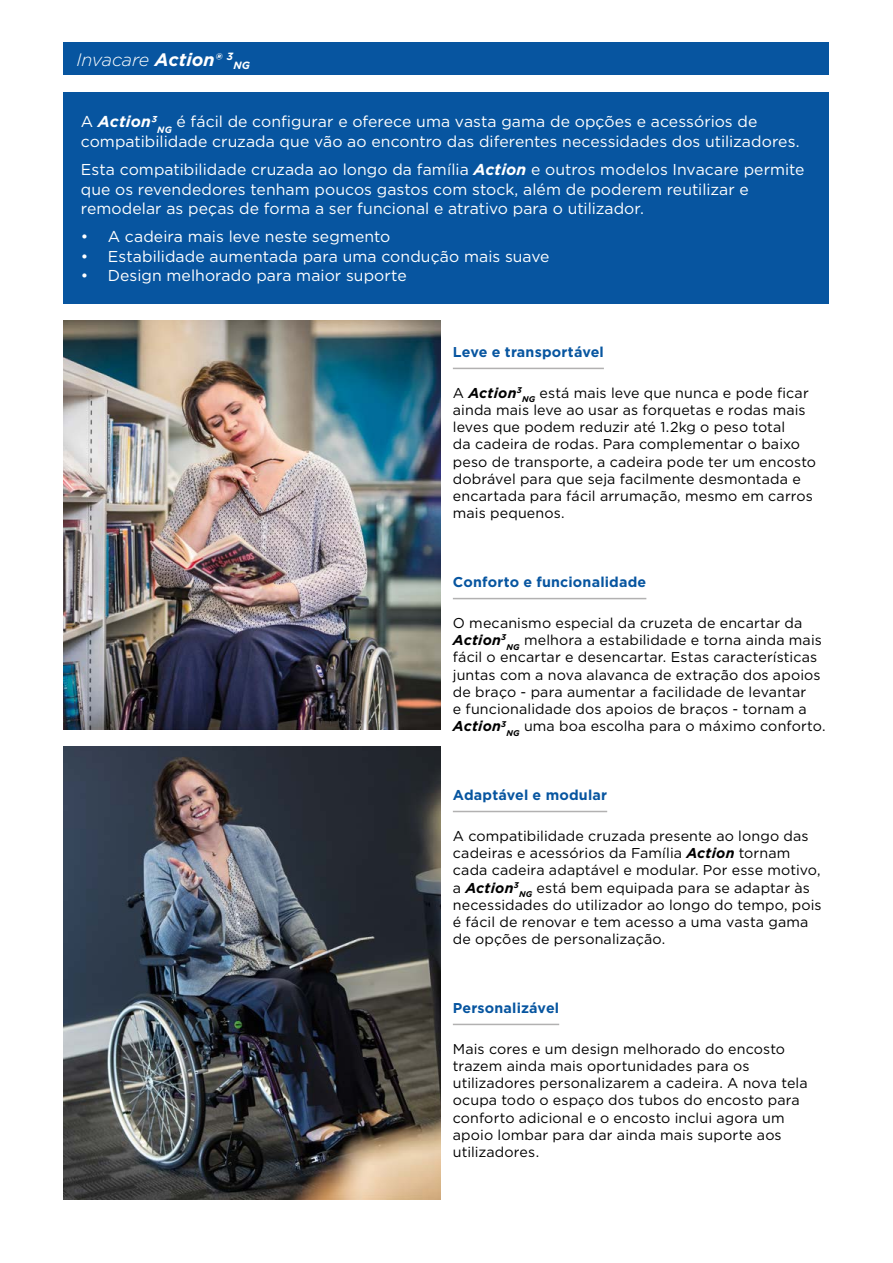
<style>
.page{position:relative;width:893px;height:1263px;background:#fff}
.page>*{position:absolute;margin:0;border:0;box-sizing:border-box;transform-origin:0 0}
.t1{font:italic 300 18px "Gotham";letter-spacing:-.01em;color:#fff}
.t2{font:15.75px/19.5px "Gotham";letter-spacing:.005em;color:#fff}
.t3{font:14.25px/17.2px "Gotham";letter-spacing:.01em;color:#000}
.t4{font:700 14.25px "Gotham";letter-spacing:.015em;color:#0755a0}
.t5{font:italic 700 10.5px "Gotham";color:#fff}
.s1{font-weight:700}
.s2{font-weight:700;font-style:italic}
</style>
<div class="page">
<div style="left:64px;top:43px;width:765px;height:32px;background:#0755a0"></div>
<div style="left:64px;top:92px;width:765px;height:212px;background:#0755a0"></div>
<img style="left:64px;top:747px;width:376px;height:452px">
<hr style="left:453px;top:368px;width:151px;height:1px;background:#b2b1b1">
<hr style="left:453px;top:598px;width:193px;height:1px;background:#b2b1b1">
<hr style="left:453px;top:811px;width:154px;height:1px;background:#b2b1b1">
<hr style="left:453px;top:1024px;width:106px;height:1px;background:#b2b1b1">
<img style="left:64px;top:321px;width:376px;height:409px">
<p class="t1" style="left:77px;top:48px;width:156px">Invacare <span class="s1">Action®</span> <sup>3</sup></p>
<p class="t5" style="left:233px;top:58px;width:18px">NG</p>
<p class="t2" style="left:81px;top:112px;width:720px">A <span class="s2">Action3</span><sub>NG</sub> é fácil de configurar e oferece uma vasta gama de opções e acessórios de compatibilidade cruzada que vão ao encontro das diferentes necessidades dos utilizadores.</p>
<p class="t2" style="left:81px;top:159px;width:725px">Esta compatibilidade cruzada ao longo da família <span class="s2">Action</span> e outros modelos Invacare permite que os revendedores tenham poucos gastos com stock, além de poderem reutilizar e remodelar as peças de forma a ser funcional e atrativo para o utilizador.</p>
<p class="t2" style="left:81px;top:226px;width:311px">• A cadeira mais leve neste segmento</p>
<p class="t2" style="left:81px;top:246px;width:470px">• Estabilidade aumentada para uma condução mais suave</p>
<p class="t2" style="left:81px;top:265px;width:327px">• Design melhorado para maior suporte</p>
<p class="t4" style="left:453px;top:342px;width:153px">Leve e transportável</p>
<p class="t3" style="left:453px;top:384px;width:365px">A <span class="s2">Action</span><sup>3</sup><sub>NG</sub> está mais leve que nunca e pode ficar ainda mais leve ao usar as forquetas e rodas mais leves que podem reduzir até 1.2kg o peso total<br>da cadeira de rodas. Para complementar o baixo peso de transporte, a cadeira pode ter um encosto dobrável para que seja facilmente desmontada e encartada para fácil arrumação, mesmo em carros mais pequenos.</p>
<p class="t4" style="left:453px;top:573px;width:195px">Conforto e funcionalidade</p>
<p class="t3" style="left:453px;top:614px;width:374px">O mecanismo especial da cruzeta de encartar da <span class="s2">Action</span><sup>3</sup><sub>NG</sub> melhora a estabilidade e torna ainda mais fácil o encartar e desencartar. Estas características juntas com a nova alavanca de extração dos apoios de braço - para aumentar a facilidade de levantar<br>e funcionalidade dos apoios de braços - tornam a <span class="s2">Action</span><sup>3</sup><sub>NG</sub> uma boa escolha para o máximo conforto.</p>
<p class="t4" style="left:453px;top:786px;width:156px">Adaptável e modular</p>
<p class="t3" style="left:453px;top:827px;width:370px">A compatibilidade cruzada presente ao longo das cadeiras e acessórios da Família <span class="s2">Action</span> tornam cada cadeira adaptável e modular. Por esse motivo, a <span class="s2">Action</span><sup>3</sup><sub>NG</sub> está bem equipada para se adaptar às necessidades do utilizador ao longo do tempo, pois é fácil de renovar e tem acesso a uma vasta gama de opções de personalização.</p>
<p class="t4" style="left:453px;top:998px;width:108px">Personalizável</p>
<p class="t3" style="left:453px;top:1040px;width:356px">Mais cores e um design melhorado do encosto trazem ainda mais oportunidades para os utilizadores personalizarem a cadeira. A nova tela ocupa todo o espaço dos tubos do encosto para conforto adicional e o encosto inclui agora um apoio lombar para dar ainda mais suporte aos utilizadores.</p>
</div>
